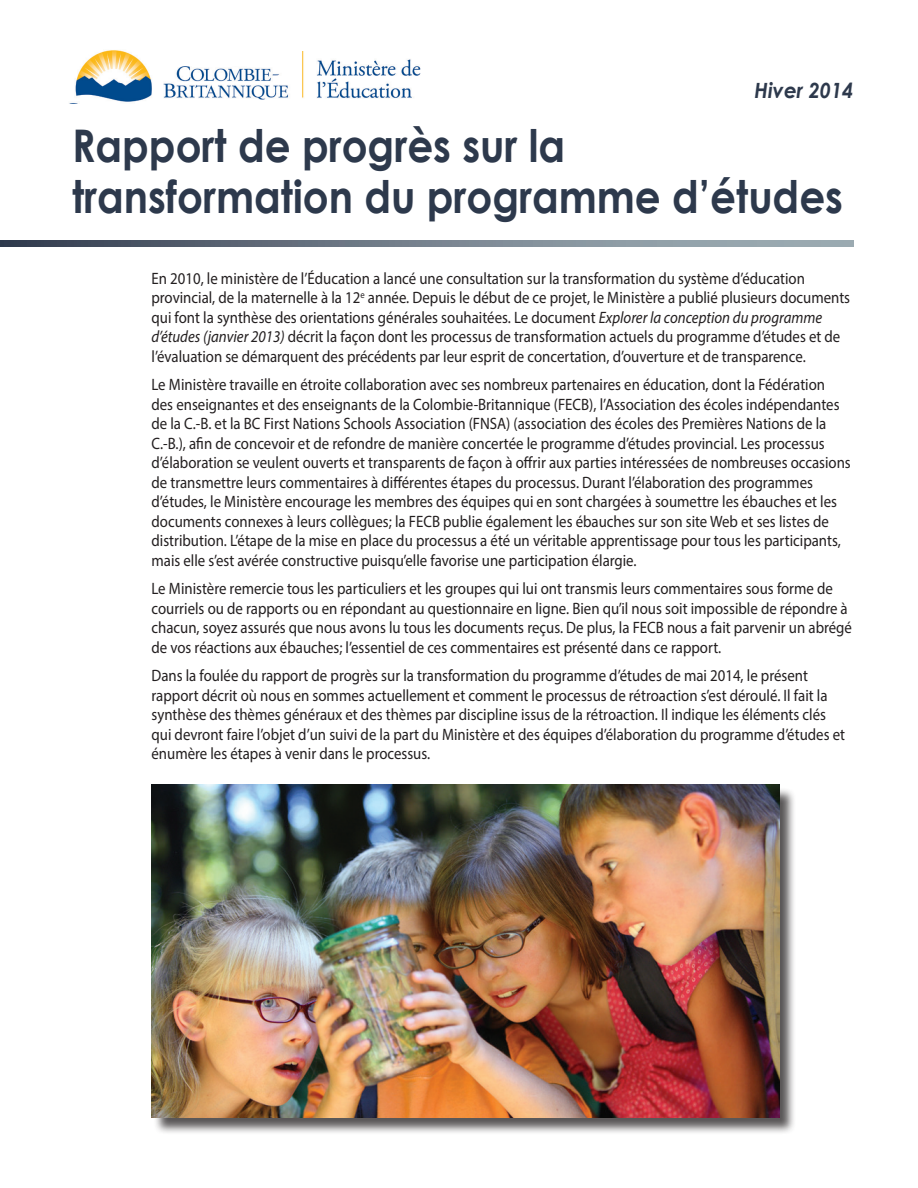
<style>
.page{position:relative;width:918px;height:1188px;background:#fff}
.page>*{position:absolute;margin:0;border:0;box-sizing:border-box;transform-origin:0 0}
.Body_text{font:700 45px/51px "Century Gothic";color:#2d394c;scale:.9 1}
.Body_text-2{font:italic 700 21px "Century Gothic";color:#2d394c;scale:.95 1}
.Body_text_French{font:16.5px/19.5px "Myriad Pro";color:#231f20;scale:.9 1}
.s1{font-style:italic}
</style>
<div class="page">
<div style="left:153px;top:787px;width:644px;height:348px;background:#231f20;opacity:.75"></div>
<img style="left:151px;top:785px;width:628px;height:333px">
<svg style="left:0;top:241px;width:854px;height:6px;background:#717d89"></svg>
<img style="left:163px;top:51px;width:257px;height:49px">
<img style="left:75px;top:50px;width:77px;height:52px">
<div style="left:179px;top:31px;width:103px;height:35px;background:#fff"></div>
<p class="Body_text-2" style="left:755px;top:77px;width:106px">Hiver 2014</p>
<p class="Body_text" style="left:72px;top:119px;width:858px">Rapport de progrès sur la transformation du programme d’études</p>
<p class="Body_text_French" style="left:152px;top:268px;width:778px">En 2010, le ministère de l’Éducation a lancé une consultation sur la transformation du système d’éducation provincial, de la maternelle à la 12<sup>e</sup> année. Depuis le début de ce projet, le Ministère a publié plusieurs documents qui font la synthèse des orientations générales souhaitées. Le document <span class="s1">Explorer la conception du programme d’études (janvier 2013)</span> décrit la façon dont les processus de transformation actuels du programme d’études et de l’évaluation se démarquent des précédents par leur esprit de concertation, d’ouverture et de transparence.</p>
<p class="Body_text_French" style="left:152px;top:375px;width:779px">Le Ministère travaille en étroite collaboration avec ses nombreux partenaires en éducation, dont la Fédération des enseignantes et des enseignants de la Colombie‑Britannique (FECB), l’Association des écoles indépendantes de la C.-B. et la BC First Nations Schools Association (FNSA) (association des écoles des Premières Nations de la C.-B.), afin de concevoir et de refondre de manière concertée le programme d’études provincial. Les processus d’élaboration se veulent ouverts et transparents de façon à offrir aux parties intéressées de nombreuses occasions de transmettre leurs commentaires à différentes étapes du processus. Durant l’élaboration des programmes d’études, le Ministère encourage les membres des équipes qui en sont chargées à soumettre les ébauches et les documents connexes à leurs collègues; la FECB publie également les ébauches sur son site Web et ses listes de distribution. L’étape de la mise en place du processus a été un véritable apprentissage pour tous les participants, mais elle s’est avérée constructive puisqu’elle favorise une participation élargie.</p>
<p class="Body_text_French" style="left:152px;top:579px;width:780px">Le Ministère remercie tous les particuliers et les groupes qui lui ont transmis leurs commentaires sous forme de courriels ou de rapports ou en répondant au questionnaire en ligne. Bien qu’il nous soit impossible de répondre à chacun, soyez assurés que nous avons lu tous les documents reçus. De plus, la FECB nous a fait parvenir un abrégé de vos réactions aux ébauches; l’essentiel de ces commentaires est présenté dans ce rapport.</p>
<p class="Body_text_French" style="left:152px;top:666px;width:772px">Dans la foulée du rapport de progrès sur la transformation du programme d’études de mai 2014, le présent rapport décrit où nous en sommes actuellement et comment le processus de rétroaction s’est déroulé. Il fait la synthèse des thèmes généraux et des thèmes par discipline issus de la rétroaction. Il indique les éléments clés qui devront faire l’objet d’un suivi de la part du Ministère et des équipes d’élaboration du programme d’études et énumère les étapes à venir dans le processus.</p>
</div>
